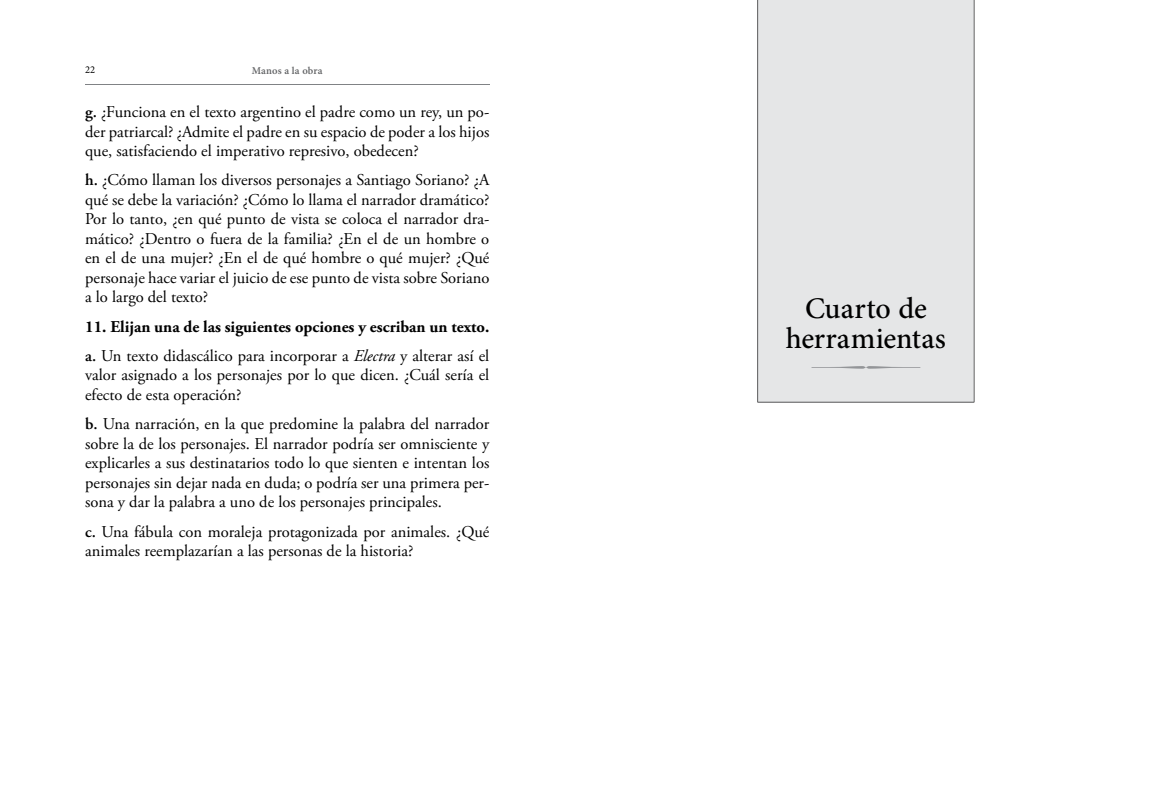
<style>
.page{position:relative;width:1149px;height:787px;background:#fff}
.page>*{position:absolute;margin:0;border:0;box-sizing:border-box;transform-origin:0 0}
.t1{font:500 30px/30.8px "Minion Pro";color:#000;text-align:center}
.t2{font:16.5px/19.5px "Adobe Garamond Pro";color:#000;text-align:justify}
.t3{font:700 16.5px/29.2px "Adobe Garamond Pro";color:#000}
.t4{font:600 10.5px "Minion Pro";letter-spacing:.01em;color:#636466}
.t5{font:10.5px "Minion Pro";color:#000}
.s1{font-weight:600}
.s2{font-weight:400}
.s3{font-weight:400;font-style:italic}
</style>
<div class="page">
<hr style="left:85px;top:85px;width:404px;height:1px;background:#808285">
<div style="left:757px;top:0;width:217px;height:402px;background:#e5e6e7"></div>
<svg style="left:811px;top:366px;width:109px;height:3px"></svg>
<p class="t5" style="left:85px;top:63px;width:12px">22</p>
<p class="t4" style="left:252px;top:63px;width:72px">Manos a la obra</p>
<p class="t2" style="left:85px;top:103px;width:405px"><span class="s1">g.</span> ¿Fun cio na en el tex to ar gen ti no el pa dre co mo un rey, un po&shy;der pa triar cal? ¿Ad mi te el pa dre en su es pa cio de po der a los hi jos que, sa tis fa cien do el im pe ra ti vo re pre si vo, obe de cen?</p>
<p class="t2" style="left:85px;top:171px;width:406px"><span class="s1">h.</span> ¿Có mo lla man los di ver sos per so na jes a San tia go So ria no? ¿A qué se de be la va ria ción? ¿Có mo lo lla ma el na rra dor dra má ti co?<br>Por lo tan to, ¿en qué pun to de vis ta se co lo ca el na rra dor dra&shy;má ti co? ¿Den tro o fue ra de la fa mi lia? ¿En el de un hom bre o en el de una mu jer? ¿En el de qué hom bre o qué mu jer? ¿Qué per so na je ha ce va riar el jui cio de ese pun to de vis ta so bre So ria no a lo lar go del tex to?</p>
<p class="t3" style="left:85px;top:312px;width:405px">11. Elijan una de las siguientes opciones y escriban un texto. <span class="s1">a.</span> <span class="s2">Un tex to di das cá li co pa ra in cor po rar a</span> <span class="s3">Elec tra</span> <span class="s2">y al te rar así el</span></p>
<p class="t2" style="left:85px;top:366px;width:405px">va lor asig na do a los per so na jes por lo que di cen. ¿Cuál se ría el efec to de es ta ope ra ción?</p>
<p class="t2" style="left:85px;top:415px;width:405px"><span class="s1">b.</span> Una na rra ción, en la que pre do mi ne la pa la bra del na rra dor so bre la de los per so na jes. El na rra dor po dría ser om nis cien te y ex pli car les a sus des ti na ta rios to do lo que sien ten e in ten tan los per so na jes sin de jar na da en du da; o po dría ser una pri me ra per&shy;so na y dar la pa la bra a uno de los perso na jes prin ci pa les.</p>
<p class="t2" style="left:85px;top:522px;width:405px"><span class="s1">c.</span> Una fá bu la con mo ra le ja pro ta go ni za da por ani ma les. ¿Qué ani ma les reem pla za rían a las per so nas de la his to ria?</p>
<h1 class="t1" style="left:785px;top:293px;width:162px">Cuarto de herramientas</h1>
</div>
